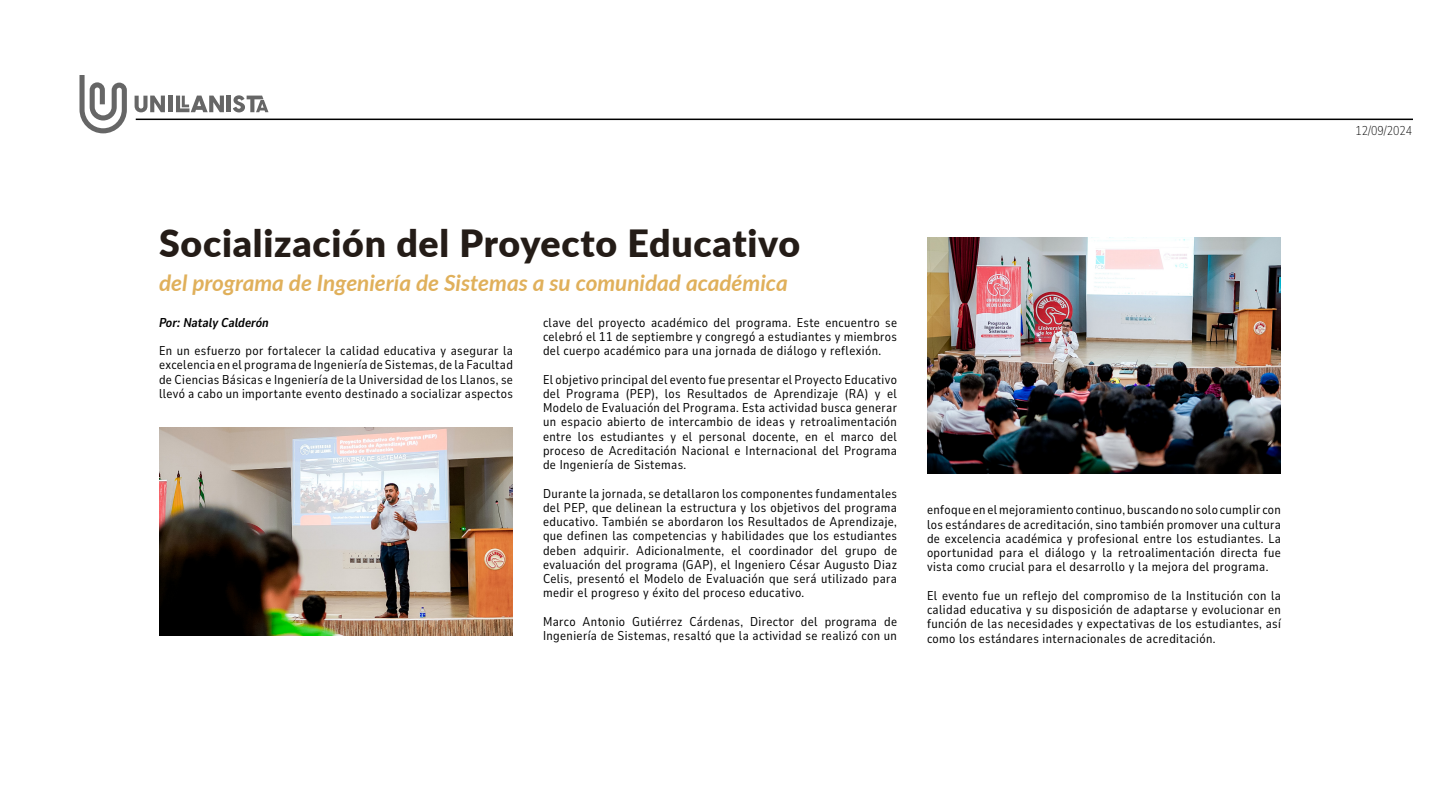
<style>
.page{position:relative;width:1440px;height:810px;background:#fff}
.page>*{position:absolute;margin:0;border:0;box-sizing:border-box;transform-origin:0 0}
.t1{font:900 37.5px "Lato";letter-spacing:.02em;color:#241c17}
.t2{font:italic 700 22.5px "Lato";color:#e0b05b}
.t3{font:12.75px/14.2px "Nunito Sans 10 pt Condensed";letter-spacing:.03em;color:#000;text-align:justify}
.t4{font:italic 700 12.75px "Nunito Sans 10 pt Condensed";color:#000}
.t5{font:200 12.75px "Nunito Sans 10 pt Condensed";color:#000}
</style>
<div class="page">
<hr style="left:136px;top:119px;width:1277px;height:1px;background:#000">
<div style="left:168px;top:96px;width:5px;height:16px;background:#666"></div>
<svg style="left:176px;top:96px;width:48px;height:16px"></svg>
<hr style="left:227px;top:96px;width:4px;height:16px;background:#666">
<svg style="left:233px;top:95px;width:35px;height:17px"></svg>
<svg style="left:135px;top:96px;width:30px;height:16px"></svg>
<svg style="left:80px;top:75px;width:47px;height:58px"></svg>
<img style="left:159px;top:428px;width:354px;height:208px">
<img style="left:927px;top:237px;width:354px;height:237px">
<h1 class="t1" style="left:159px;top:215px;width:643px">Socialización del Proyecto Educativo</h1>
<h2 class="t2" style="left:159px;top:266px;width:630px">del programa de Ingeniería de Sistemas a su comunidad académica</h2>
<p class="t4" style="left:159px;top:313px;width:111px">Por: Nataly Calderón</p>
<p class="t3" style="left:159px;top:343px;width:356px">En un esfuerzo por fortalecer la calidad educativa y asegurar la excelencia en el programa de Ingeniería de Sistemas, de la Facultad de Ciencias Básicas e Ingeniería de la Universidad de los Llanos, se llevó a cabo un importante evento destinado a socializar aspectos</p>
<p class="t3" style="left:543px;top:314px;width:356px">clave del proyecto académico del programa. Este encuentro se celebró el 11 de septiembre y congregó a estudiantes y miembros del cuerpo académico para una jornada de diálogo y reflexión.</p>
<p class="t3" style="left:543px;top:371px;width:356px">El objetivo principal del evento fue presentar el Proyecto Educativo del Programa (PEP), los Resultados de Aprendizaje (RA) y el Modelo de Evaluación del Programa. Esta actividad busca generar un espacio abierto de intercambio de ideas y retroalimentación entre los estudiantes y el personal docente, en el marco del proceso de Acreditación Nacional e Internacional del Programa de Ingeniería de Sistemas.</p>
<p class="t3" style="left:543px;top:486px;width:356px">Durante la jornada, se detallaron los componentes fundamentales del PEP, que delinean la estructura y los objetivos del programa educativo. También se abordaron los Resultados de Aprendizaje, que definen las competencias y habilidades que los estudiantes deben adquirir. Adicionalmente, el coordinador del grupo de evaluación del programa (GAP), el Ingeniero César Augusto Diaz Celis, presentó el Modelo de Evaluación que será utilizado para medir el progreso y éxito del proceso educativo.</p>
<p class="t3" style="left:543px;top:614px;width:356px">Marco Antonio Gutiérrez Cárdenas, Director del programa de<br>Ingeniería de Sistemas, resaltó que la actividad se realizó con un</p>
<p class="t3" style="left:927px;top:502px;width:356px">enfoque en el mejoramiento continuo, buscando no solo cumplir con los estándares de acreditación, sino también promover una cultura de excelencia académica y profesional entre los estudiantes. La oportunidad para el diálogo y la retroalimentación directa fue vista como crucial para el desarrollo y la mejora del programa.</p>
<p class="t3" style="left:927px;top:588px;width:356px">El evento fue un reflejo del compromiso de la Institución con la calidad educativa y su disposición de adaptarse y evolucionar en función de las necesidades y expectativas de los estudiantes, así como los estándares internacionales de acreditación.</p>
<p class="t5" style="left:1356px;top:122px;width:58px">12/09/2024</p>
</div>
